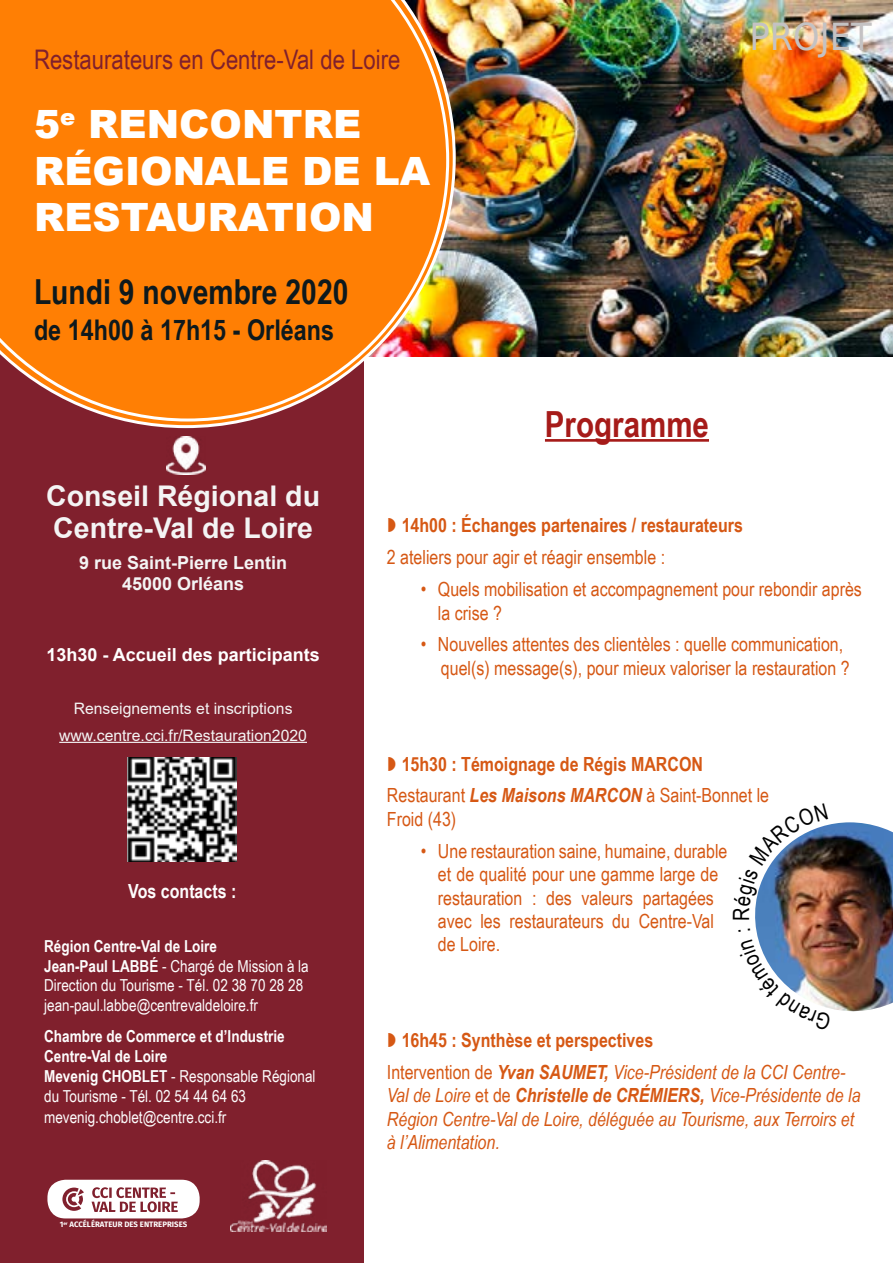
<style>
.page{position:relative;width:893px;height:1263px;background:#fff}
.page>*{position:absolute;margin:0;border:0;box-sizing:border-box;transform-origin:0 0}
.t1{font:900 39px/46.8px "Arial";color:#fff}
.t2{font:37.5px "DejaVu Sans Condensed";color:#c4c2c3}
.t3{font:700 36px "Arial Narrow";color:#a61b19}
.t4{font:700 34.5px "Arial Narrow";color:#0e191d}
.t5{font:700 28.5px/32.4px "Arial";color:#f4f4f4}
.t6{font:700 28.5px "Arial Narrow";color:#0e191d}
.t7{font:27px "Arial Narrow";color:#80202d}
.t8{font:19.5px/23.4px "Arial Narrow";color:#d65814}
.t9{font:700 19.5px/32px "Arial Narrow";color:#d65814}
.t10{font:italic 19.5px/23.4px "Arial Narrow";color:#d65814}
.t11{font:700 19.5px "Arial Narrow";color:#fdfdfd}
.t12{font:700 18px/21.6px "Arial";color:#f4f4f4;text-align:center}
.t13{font:700 18px "Arial";color:#fff}
.t14{font:16.5px/20.1px "Arial Narrow";color:#fdfdfd}
.t15{font:15.75px/26.5px "Arial";color:#f4f4f4;text-align:center}
.t16{font:700 7.8px "Fira Sans";color:#fff}
.s1{font-weight:700}
.s2{font-weight:400}
.s3{font-style:italic}
.s4{font-weight:400;font-style:italic}
.s5{font-style:normal}
</style>
<div class="page">
<div style="left:0;top:326px;width:364px;height:937px;background:#80202d"></div>
<hr style="left:545px;top:439px;width:164px;height:3px;background:#a61b19">
<img style="left:457px;top:1px;width:436px;height:356px">
<svg style="left:47px;top:1180px;width:153px;height:38px"></svg>
<hr style="left:59px;top:742px;width:248px;height:1px;background:#f4f4f4">
<img style="left:134px;top:0;width:323px;height:429px">
<svg style="left:0;top:0;width:451px;height:423px;fill:#ff7f04"></svg>
<img style="left:167px;top:436px;width:38px;height:39px">
<img style="left:755px;top:822px;width:138px;height:190px">
<img style="left:128px;top:758px;width:108px;height:104px">
<img style="left:231px;top:1161px;width:95px;height:70px">
<img style="left:755px;top:939px;width:76px;height:73px">
<img style="left:755px;top:822px;width:73px;height:97px">
<h3 class="t7" style="left:34px;top:39px;width:368px">Restaurateurs en Centre-Val de Loire</h3>
<h1 class="t1" style="left:34px;top:99px;width:398px">5<sup>e</sup> RENCONTRE<br>RÉGIONALE DE LA<br>RESTAURATION</h1>
<h3 class="t4" style="left:34px;top:266px;width:316px">Lundi 9 novembre 2020</h3>
<h3 class="t6" style="left:34px;top:309px;width:302px">de 14h00 à 17h15 - Orléans</h3>
<h2 class="t2" style="left:749px;top:6px;width:124px">PROJET</h2>
<h3 class="t3" style="left:545px;top:397px;width:166px">Programme</h3>
<h3 class="t5" style="left:46px;top:480px;width:275px">Conseil Régional du<br>Centre-Val de Loire</h3>
<p class="t12" style="left:79px;top:552px;width:210px">9 rue Saint-Pierre Lentin<br>45000 Orléans</p>
<p class="t13" style="left:46px;top:642px;width:275px">13h30 - Accueil des participants</p>
<p class="t15" style="left:59px;top:695px;width:249px">Renseignements et inscriptions www.centre.cci.fr/Restauration2020</p>
<p class="t11" style="left:128px;top:876px;width:110px">Vos contacts :</p>
<p class="t14" style="left:44px;top:935px;width:266px"><span class="s1">Région Centre-Val de Loire<br>Jean-Paul LABBÉ</span> - Chargé de Mission à la Direction du Tourisme - Tél. 02 38 70 28 28 jean-paul.labbe@centrevaldeloire.fr</p>
<p class="t14" style="left:44px;top:1026px;width:273px"><span class="s1">Chambre de Commerce et d’Industrie<br>Centre-Val de Loire<br>Mevenig CHOBLET</span> - Responsable Régional du Tourisme - Tél. 02 54 44 64 63 mevenig.choblet@centre.cci.fr</p>
<p class="t16" style="left:60px;top:1219px;width:129px">1<sup>er</sup> ACCÉLÉRATEUR DES ENTREPRISES</p>
<p class="t9" style="left:402px;top:508px;width:343px">14h00 : Échanges partenaires / restaurateurs</p>
<p class="t8" style="left:387px;top:545px;width:280px">2 ateliers pour agir et réagir ensemble :</p>
<p class="t8" style="left:438px;top:577px;width:425px;text-indent:-17px">• Quels mobilisation et accompagnement pour rebondir après la crise ?</p>
<p class="t8" style="left:441px;top:632px;width:410px;text-indent:-20px">• Nouvelles attentes des clientèles : quelle communication, quel(s) message(s), pour mieux valoriser la restauration ?</p>
<p class="t9" style="left:387px;top:747px;width:384px;text-indent:15px">15h30 : Témoignage de Régis MARCON<br><span class="s2">Restaurant</span> <span class="s3">Les Maisons MARCON</span> <span class="s2">à Saint-Bonnet le</span></p>
<p class="t8" style="left:387px;top:806px;width:71px">Froid (43)</p>
<p class="t8" style="left:438px;top:838px;width:291px;text-indent:-17px">• Une restauration saine, humaine, durable et de qualité pour une gamme large de restauration : des valeurs partagées avec les restaurateurs du Centre-Val de Loire.</p>
<p class="t9" style="left:387px;top:1023px;width:460px;text-indent:15px">16h45 : Synthèse et perspectives<br><span class="s2">Intervention de</span> <span class="s3">Yvan SAUMET,</span> <span class="s4">Vice-Président de la CCI Centre-</span></p>
<p class="t10" style="left:387px;top:1083px;width:475px">Val de Loire <span class="s5">et de</span> <span class="s1">Christelle de CRÉMIERS,</span> Vice-Présidente de la<br>Région Centre-Val de Loire, déléguée au Tourisme, aux Terroirs et à l’Alimentation.</p>
</div>
